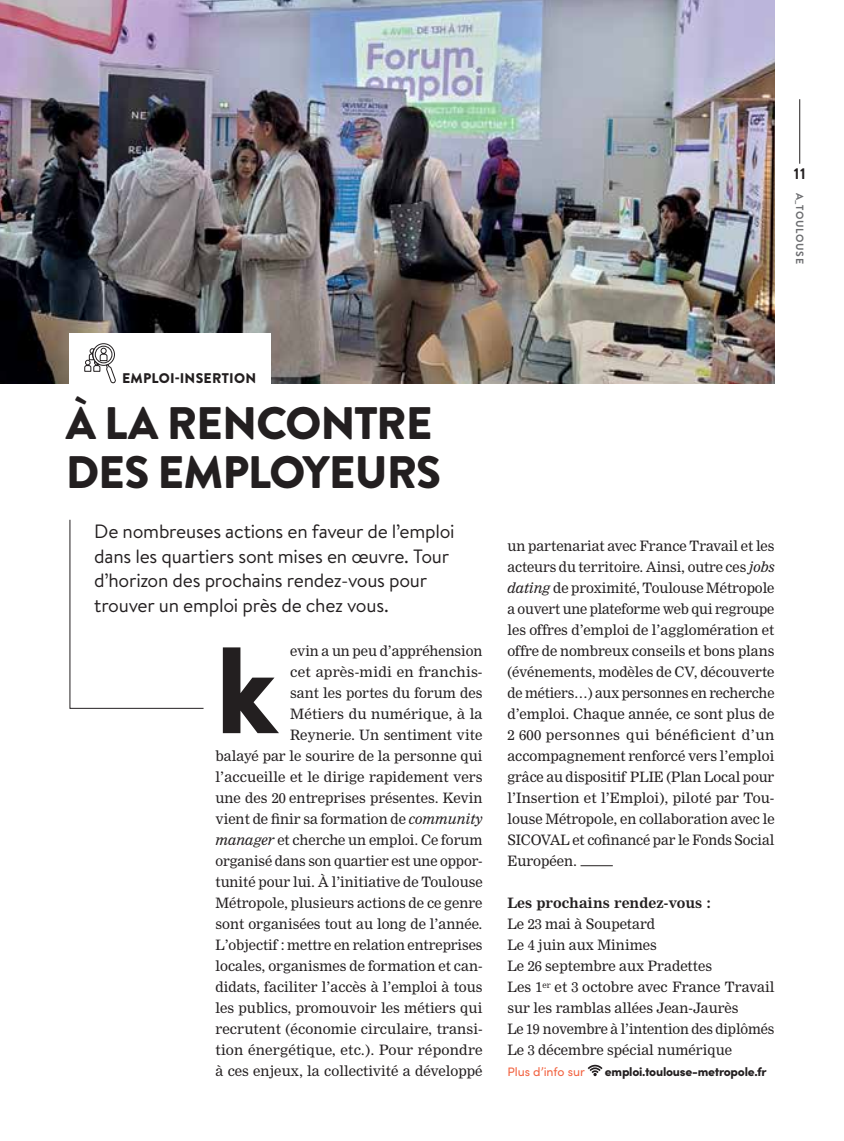
<style>
.page{position:relative;width:844px;height:1141px;background:#fff}
.page>*{position:absolute;margin:0;border:0;box-sizing:border-box;transform-origin:0 0}
.t1{font:900 119px "Sofia Pro";color:#231f20}
.t2{font:900 45.5px/49px "Brandon Grotesque";letter-spacing:-.02em;color:#231f20}
.t3{font:19.25px/24.5px "Brandon Text";letter-spacing:-.015em;color:#231f20}
.t4{font:700 15.75px "Brandon Grotesque";color:#231f20}
.t5{font:14px/21px "Nimrod MT Std";color:#231f20;text-align:justify}
.t6{font:700 14px "Nimrod MT Std";color:#231f20}
.t7{font:900 14px "Brandon Grotesque";letter-spacing:.02em;color:#231f20}
.t8{font:900 12.25px "Sofia Pro";letter-spacing:-.02em;color:#231f20}
.t9{font:12.25px "Sofia Pro";color:#f26341}
.t10{font:700 10.5px "Brandon Grotesque";letter-spacing:.06em;color:#6d6e71}
.s1{font-style:italic}
</style>
<div class="page">
<img style="left:0;top:0;width:774px;height:383px">
<svg style="left:69px;top:519px;width:135px;height:190px"></svg>
<div style="left:69px;top:333px;width:202px;height:53px;background:#fff"></div>
<svg style="left:84px;top:347px;width:32px;height:36px"></svg>
<div style="left:95px;top:346px;width:17px;height:17px;border:1px solid #231f20;border-radius:50%"></div>
<div style="left:92px;top:343px;width:23px;height:23px;border:1px solid #231f20;border-radius:50%"></div>
<hr style="left:580px;top:865px;width:32px;height:1px;background:#231f20">
<svg style="left:587px;top:1065px;width:15px;height:11px"></svg>
<hr style="left:799px;top:99px;width:1px;height:65px;background:#231f20">
<p class="t4" style="left:793px;top:163px;width:13px">11</p>
<p class="t10" style="left:806px;top:193px;width:72px;rotate:90deg">A_TOULOUSE</p>
<p class="t7" style="left:122px;top:368px;width:136px">EMPLOI-INSERTION</p>
<h2 class="t2" style="left:66px;top:400px;width:377px">À LA RENCONTRE<br>DES EMPLOYEURS</h2>
<h3 class="t3" style="left:94px;top:519px;width:362px">De nombreuses actions en faveur de l’emploi dans les quartiers sont mises en œuvre. Tour d’horizon des prochains rendez-vous pour trouver un emploi près de chez vous.</h3>
<p class="t5" style="left:215px;top:641px;width:269px;text-align:right">evin a un peu d’appréhension<br>cet après-midi en franchis-<br>sant les portes du forum des<br>Métiers du numérique, à la<br>Reynerie. Un sentiment vite<br>balayé par le sourire de la personne qui l’accueille et le dirige rapidement vers une des 20 entreprises présentes. Kevin vient de finir sa formation de <span class="s1">community manager</span> et cherche un emploi. Ce forum organisé dans son quartier est une oppor&shy;tunité pour lui. À l’initiative de Toulouse Métropole, plusieurs actions de ce genre sont organisées tout au long de l’année.<br>L’objectif : mettre en relation entreprises locales, organismes de formation et can&shy;didats, faciliter l’accès à l’emploi à tous les publics, promouvoir les métiers qui recrutent (économie circulaire, transi&shy;tion énergétique, etc.). Pour répondre à ces enjeux, la collectivité a développé</p>
<h1 class="t1" style="left:215px;top:598px;width:64px">k</h1>
<p class="t5" style="left:507px;top:536px;width:269px">un partenariat avec France Travail et les acteurs du territoire. Ainsi, outre ces <span class="s1">jobs dating</span> de proximité, Toulouse Métropole a ouvert une plateforme web qui regroupe les offres d’emploi de l’agglomération et offre de nombreux conseils et bons plans (événements, modèles de CV, découverte de métiers…) aux personnes en recherche d’emploi. Chaque année, ce sont plus de 2 600 personnes qui bénéficient d’un accompagnement renforcé vers l’emploi grâce au dispositif PLIE (Plan Local pour l’Insertion et l’Emploi), piloté par Tou&shy;louse Métropole, en collaboration avec le SICOVAL et cofinancé par le Fonds Social Européen.</p>
<p class="t6" style="left:507px;top:895px;width:205px">Les prochains rendez-vous :</p>
<p class="t5" style="left:507px;top:914px;width:268px;text-align:left">Le 23 mai à Soupetard<br>Le 4 juin aux Minimes<br>Le 26 septembre aux Pradettes<br>Les 1<sup>er</sup> et 3 octobre avec France Travail sur les ramblas allées Jean-Jaurès<br>Le 19 novembre à l’intention des diplômés<br>Le 3 décembre spécial numérique</p>
<p class="t9" style="left:507px;top:1063px;width:79px">Plus d’info sur</p>
<p class="t8" style="left:604px;top:1062px;width:163px">emploi.toulouse-metropole.fr</p>
</div>
